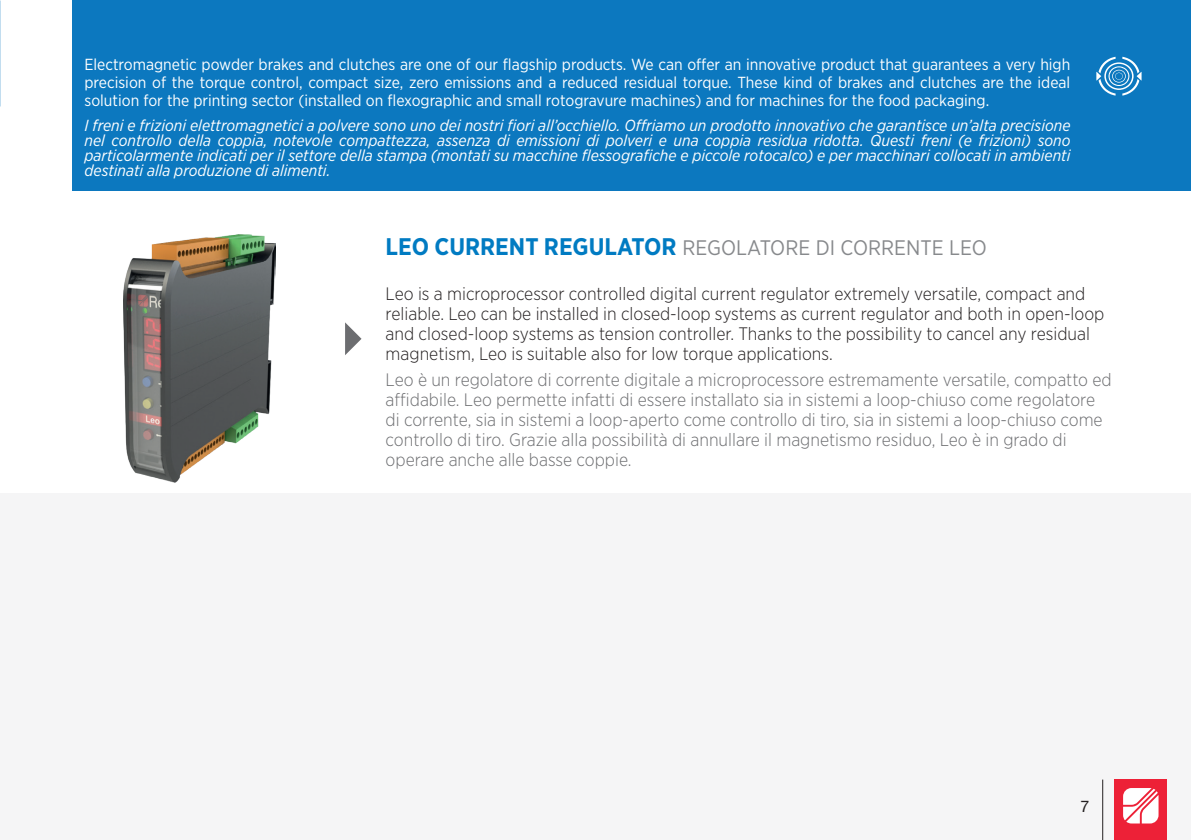
<style>
.page{position:relative;width:1191px;height:840px;background:#fff}
.page>*{position:absolute;margin:0;border:0;box-sizing:border-box;transform-origin:0 0}
.t1{font:21px "Gotham Narrow";color:#87898c}
.t2{font:300 18px/20px "Gotham Narrow";color:#6c6d70}
.t3{font:300 18px/20px "Gotham Narrow";color:#231f20}
.t4{font:italic 16px/15px "Gotham Narrow";color:#fff;text-align:justify}
.t5{font:16px/18px "Gotham Narrow";color:#fff;text-align:justify}
.t6{font:16px "Helvetica Neue LT Pro";color:#231f20}
.s1{font-weight:700;font-size:24px;color:#007bc2}
</style>
<div class="page">
<div style="left:72px;top:0;width:1119px;height:190px;background:#0c78bf"></div>
<svg style="left:1096px;top:57px;width:45px;height:38px"></svg>
<div style="left:0;top:493px;width:1190px;height:346px;background:#f5f5f6"></div>
<svg style="left:345px;top:322px;width:16px;height:33px"></svg>
<img style="left:124px;top:235px;width:152px;height:248px">
<hr style="left:1102px;top:779px;width:1px;height:60px;background:#231f20">
<div style="left:1114px;top:779px;width:53px;height:60px;background:#ed2137"></div>
<svg style="left:1123px;top:788px;width:35px;height:35px"></svg>
<p class="t5" style="left:84px;top:55px;width:987px">Electromagnetic powder brakes and clutches are one of our flagship products. We can offer an innovative product that guarantees a very high precision of the torque control, compact size, zero emissions and a reduced residual torque. These kind of brakes and clutches are the ideal solution for the printing sector (installed on flexographic and small rotogravure machines) and for machines for the food packaging.</p>
<p class="t4" style="left:84px;top:117px;width:987px">I freni e frizioni elettromagnetici a polvere sono uno dei nostri fiori all’occhiello. Offriamo un prodotto innovativo che garantisce un’alta precisione nel controllo della coppia, notevole compattezza, assenza di emissioni di polveri e una coppia residua ridotta. Questi freni (e frizioni) sono particolarmente indicati per il settore della stampa (montati su macchine flessografiche e piccole rotocalco) e per macchinari collocati in ambienti destinati alla produzione di alimenti.</p>
<h1 class="t1" style="left:386px;top:234px;width:603px"><span class="s1">LEO CURRENT REGULATOR</span> REGOLATORE DI CORRENTE LEO</h1>
<p class="t3" style="left:386px;top:283px;width:720px">Leo is a microprocessor controlled digital current regulator extremely versatile, compact and reliable. Leo can be installed in closed-loop systems as current regulator and both in open-loop and closed-loop systems as tension controller. Thanks to the possibility to cancel any residual magnetism, Leo is suitable also for low torque applications.</p>
<p class="t2" style="left:386px;top:369px;width:727px">Leo è un regolatore di corrente digitale a microprocessore estremamente versatile, compatto ed affidabile. Leo permette infatti di essere installato sia in sistemi a loop-chiuso come regolatore di corrente, sia in sistemi a loop-aperto come controllo di tiro, sia in sistemi a loop-chiuso come controllo di tiro. Grazie alla possibilità di annullare il magnetismo residuo, Leo è in grado di operare anche alle basse coppie.</p>
<p class="t6" style="left:1080px;top:796px;width:10px">7</p>
</div>
